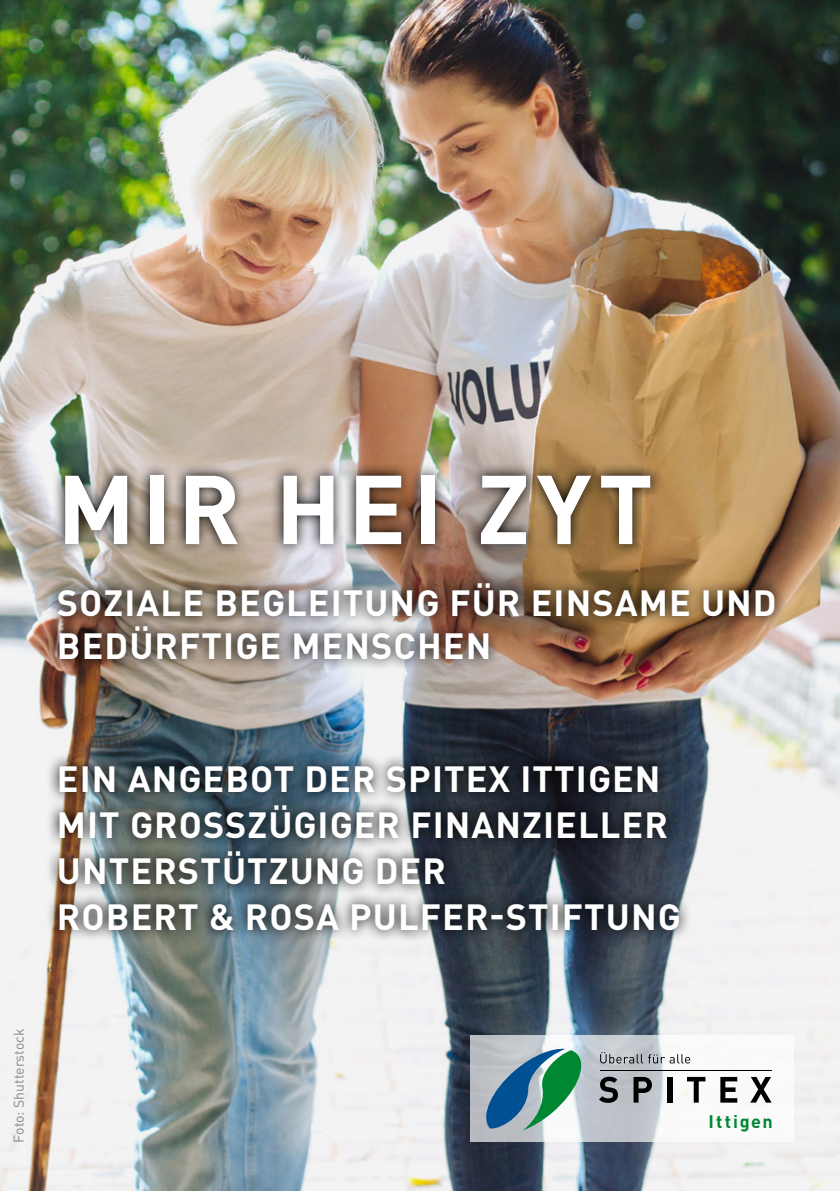
<style>
.page{position:relative;width:840px;height:1191px;background:#fff}
.page>*{position:absolute;margin:0;border:0;box-sizing:border-box;transform-origin:0 0}
.Absatzformat_1{font:700 96px "DIN Pro";letter-spacing:.07em;color:#fff}
.Absatzformat_1-2{font:700 36px/46px "DIN Pro";letter-spacing:.03em;color:#fff}
.t1{font:700 18px "DIN";letter-spacing:.105em;color:#008732}
.t2{font:14px "DIN Pro";color:#87888a}
</style>
<div class="page">
<img style="left:0;top:0;width:839px;height:1191px">
<img style="left:46px;top:463px;width:740px;height:479px">
<svg style="left:469px;top:1035px;width:323px;height:106px"></svg>
<svg style="left:486px;top:1048px;width:101px;height:82px;background:#70a2a3"></svg>
<svg style="left:598px;top:1076px;width:19px;height:26px"></svg>
<svg style="left:633px;top:1077px;width:18px;height:25px"></svg>
<div style="left:666px;top:1077px;width:5px;height:25px;background:#000"></div>
<svg style="left:686px;top:1077px;width:19px;height:25px"></svg>
<svg style="left:720px;top:1077px;width:16px;height:25px"></svg>
<svg style="left:749px;top:1077px;width:22px;height:25px"></svg>
<hr style="left:599px;top:1069px;width:172px;height:1px;background:#000">
<svg style="left:599px;top:1052px;width:90px;height:11px"></svg>
<p class="Absatzformat_1" style="left:57px;top:446px;width:597px">MIR HEI ZYT</p>
<p class="Absatzformat_1-2" style="left:57px;top:579px;width:720px">SOZIALE BEGLEITUNG FÜR EINSAME UND</p>
<p class="Absatzformat_1-2" style="left:57px;top:622px;width:435px">BEDÜRFTIGE MENSCHEN</p>
<p class="Absatzformat_1-2" style="left:57px;top:754px;width:612px">EIN ANGEBOT DER SPITEX ITTIGEN<br>MIT GROSSZÜGIGER FINANZIELLER</p>
<p class="Absatzformat_1-2" style="left:57px;top:846px;width:625px">UNTERSTÜTZUNG DER<br>ROBERT &amp; ROSA PULFER-STIFTUNG</p>
<p class="t2" style="left:9px;top:1142px;width:116px;rotate:-90deg">Foto: Shutterstock</p>
<p class="t1" style="left:708px;top:1110px;width:66px">Ittigen</p>
</div>
